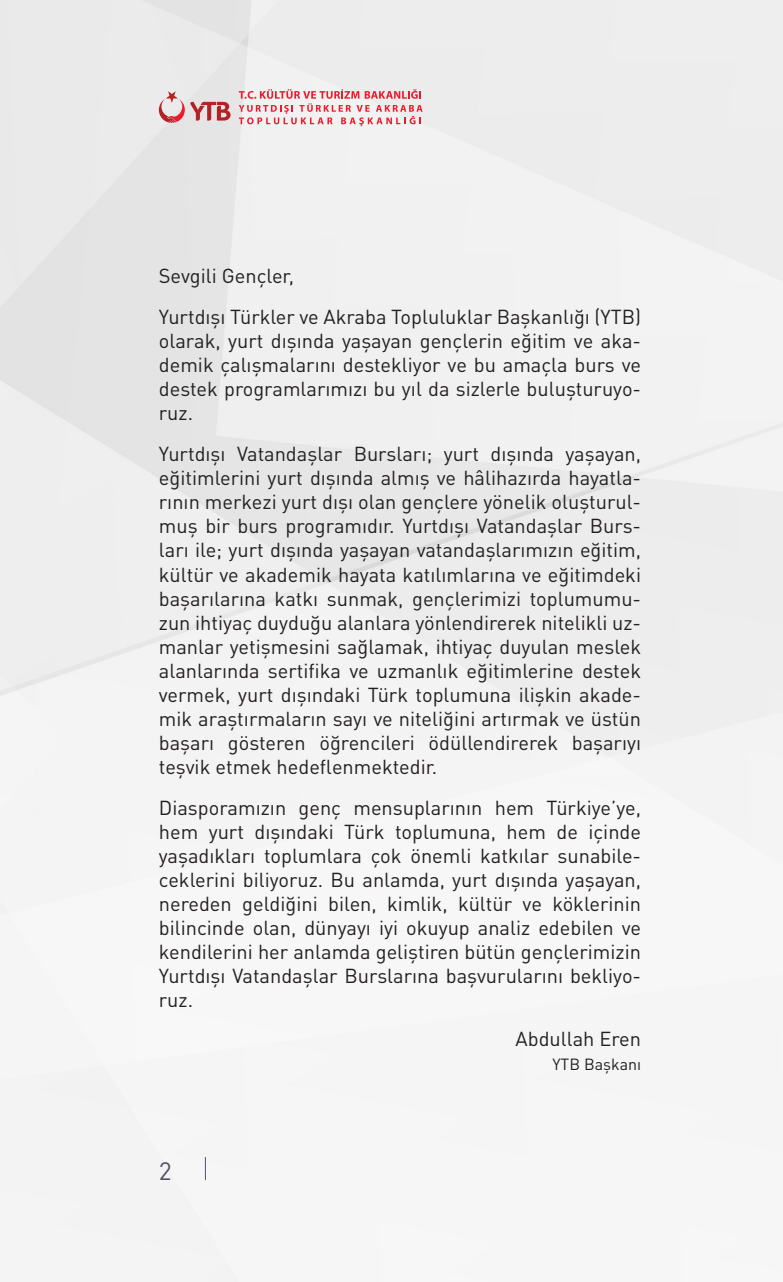
<style>
.page{position:relative;width:783px;height:1282px;background:#fff}
.page>*{position:absolute;margin:0;border:0;box-sizing:border-box;transform-origin:0 0}
.t1{font:24.8px "DIN Pro";color:#544f66}
.t2{font:20px/24px "DIN Pro";color:#231f20;text-align:justify}
.t3{font:16px "DIN Pro";color:#231f20}
</style>
<div class="page">
<img style="left:0;top:0;width:782px;height:1281px">
<svg style="left:159px;top:91px;width:71px;height:32px;background:#dbb0b2"></svg>
<svg style="left:239px;top:89px;width:183px;height:37px"></svg>
<svg style="left:205px;top:1157px;width:1px;height:22px"></svg>
<p class="t2" style="left:159px;top:264px;width:136px">Sevgili Gençler,</p>
<p class="t2" style="left:159px;top:305px;width:483px">Yurtdışı Türkler ve Akraba Topluluklar Başkanlığı (YTB) olarak, yurt dışında yaşayan gençlerin eğitim ve aka&shy;demik çalışmalarını destekliyor ve bu amaçla burs ve destek programlarımızı bu yıl da sizlerle buluşturuyo&shy;ruz.</p>
<p class="t2" style="left:159px;top:442px;width:483px">Yurtdışı Vatandaşlar Bursları; yurt dışında yaşayan, eğitimlerini yurt dışında almış ve hâlihazırda hayatla&shy;rının merkezi yurt dışı olan gençlere yönelik oluşturul&shy;muş bir burs programıdır. Yurtdışı Vatandaşlar Burs&shy;ları ile; yurt dışında yaşayan vatandaşlarımızın eğitim, kültür ve akademik hayata katılımlarına ve eğitimdeki başarılarına katkı sunmak, gençlerimizi toplumumu&shy;zun ihtiyaç duyduğu alanlara yönlendirerek nitelikli uz&shy;manlar yetişmesini sağlamak, ihtiyaç duyulan meslek alanlarında sertifika ve uzmanlık eğitimlerine destek vermek, yurt dışındaki Türk toplumuna ilişkin akade&shy;mik araştırmaların sayı ve niteliğini artırmak ve üstün başarı gösteren öğrencileri ödüllendirerek başarıyı teşvik etmek hedeflenmektedir.</p>
<p class="t2" style="left:159px;top:795px;width:483px">Diasporamızın genç mensuplarının hem Türkiye’ye, hem yurt dışındaki Türk toplumuna, hem de içinde yaşadıkları toplumlara çok önemli katkılar sunabile&shy;ceklerini biliyoruz. Bu anlamda, yurt dışında yaşayan, nereden geldiğini bilen, kimlik, kültür ve köklerinin bilincinde olan, dünyayı iyi okuyup analiz edebilen ve kendilerini her anlamda geliştiren bütün gençlerimizin Yurtdışı Vatandaşlar Burslarına başvurularını bekliyo&shy;ruz.</p>
<p class="t2" style="left:515px;top:1026px;width:127px">Abdullah Eren</p>
<p class="t3" style="left:552px;top:1054px;width:90px">YTB Başkanı</p>
<p class="t1" style="left:159px;top:1154px;width:14px">2</p>
</div>
